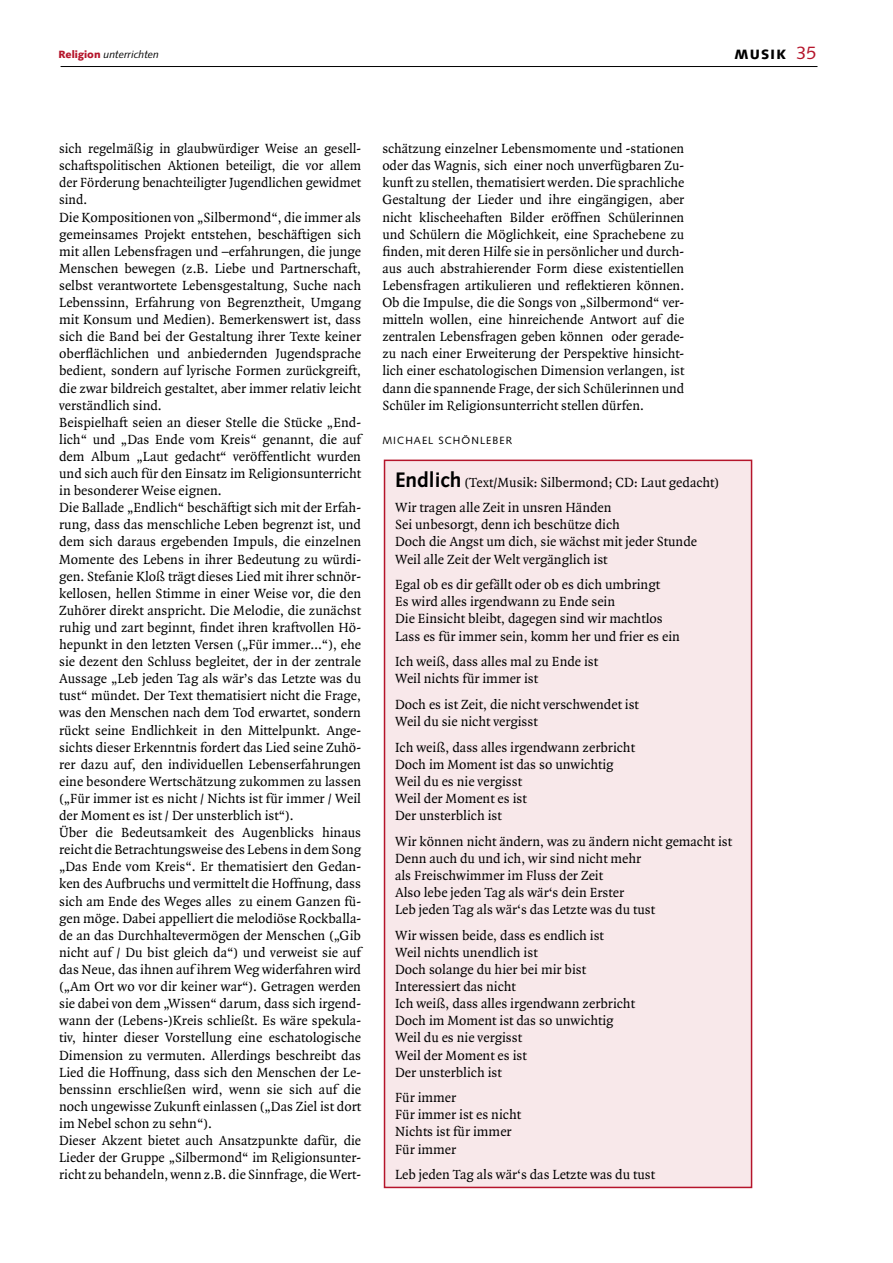
<style>
.page{position:relative;width:893px;height:1263px;background:#fff}
.page>*{position:absolute;margin:0;border:0;box-sizing:border-box;transform-origin:0 0}
.t1{font:18px "Syntax";color:#b5152b}
.t2{font:14.25px/17.1px "Quadraat";color:#000}
.t3{font:900 13.5px "Syntax";letter-spacing:.1em;color:#000}
.t4{font:italic 10.5px "Syntax";color:#000}
.t5{font:10.5px "Syntax";letter-spacing:.1em;color:#000}
.s1{font-weight:900;font-style:normal;color:#b5152b}
.s2{font-family:"Syntax";font-weight:700;font-size:21px}
</style>
<div class="page">
<hr style="left:61px;top:66px;width:756px;height:1px;background:#000">
<div style="left:384px;top:460px;width:368px;height:728px;background:#f8e8ea;border:2px solid #b5152b"></div>
<p class="t4" style="left:58px;top:49px;width:102px"><span class="s1">Religion</span> unterrichten</p>
<p class="t1" style="left:796px;top:42px;width:22px">35</p>
<p class="t3" style="left:734px;top:46px;width:53px">MUSIK</p>
<p class="t2" style="left:59px;top:140px;width:303px">sich regelmäßig in glaubwürdiger Weise an gesell&shy;schaftspolitischen Aktionen beteiligt, die vor allem der Förderung benachteiligter Jugendlichen gewidmet sind.<br>Die Kompositionen von „Silbermond“, die immer als gemeinsames Projekt entstehen, beschäftigen sich mit allen Lebensfragen und –erfahrungen, die junge Menschen bewegen (z.B. Liebe und Partnerschaft, selbst verantwortete Lebensgestaltung, Suche nach Lebenssinn, Erfahrung von Begrenztheit, Umgang mit Konsum und Medien). Bemerkenswert ist, dass sich die Band bei der Gestaltung ihrer Texte keiner oberflächlichen und anbiedernden Jugendsprache bedient, sondern auf lyrische Formen zurückgreift, die zwar bildreich gestaltet, aber immer relativ leicht verständlich sind.<br>Beispielhaft seien an dieser Stelle die Stücke „End&shy;lich“ und „Das Ende vom Kreis“ genannt, die auf dem Album „Laut gedacht“ veröffentlicht wurden und sich auch für den Einsatz im Religionsunterricht in besonderer Weise eignen.<br>Die Ballade „Endlich“ beschäftigt sich mit der Erfah&shy;rung, dass das menschliche Leben begrenzt ist, und dem sich daraus ergebenden Impuls, die einzelnen Momente des Lebens in ihrer Bedeutung zu würdi&shy;gen. Stefanie Kloß trägt dieses Lied mit ihrer schnör&shy;kellosen, hellen Stimme in einer Weise vor, die den Zuhörer direkt anspricht. Die Melodie, die zunächst ruhig und zart beginnt, findet ihren kraftvollen Hö&shy;hepunkt in den letzten Versen („Für immer…“), ehe sie dezent den Schluss begleitet, der in der zentrale Aussage „Leb jeden Tag als wär’s das Letzte was du tust“ mündet. Der Text thematisiert nicht die Frage, was den Menschen nach dem Tod erwartet, sondern rückt seine Endlichkeit in den Mittelpunkt. Ange&shy;sichts dieser Erkenntnis fordert das Lied seine Zuhö&shy;rer dazu auf, den individuellen Lebenserfahrungen eine besondere Wertschätzung zukommen zu lassen („Für immer ist es nicht / Nichts ist für immer / Weil der Moment es ist / Der unsterblich ist“).<br>Über die Bedeutsamkeit des Augenblicks hinaus reicht die Betrachtungsweise des Lebens in dem Song „Das Ende vom Kreis“. Er thematisiert den Gedan&shy;ken des Aufbruchs und vermittelt die Hoffnung, dass sich am Ende des Weges alles zu einem Ganzen fü&shy;gen möge. Dabei appelliert die melodiöse Rockballa&shy;de an das Durchhaltevermögen der Menschen („Gib nicht auf / Du bist gleich da“) und verweist sie auf das Neue, das ihnen auf ihrem Weg widerfahren wird („Am Ort wo vor dir keiner war“). Getragen werden sie dabei von dem „Wissen“ darum, dass sich irgend&shy;wann der (Lebens-)Kreis schließt. Es wäre spekula&shy;tiv, hinter dieser Vorstellung eine eschatologische Dimension zu vermuten. Allerdings beschreibt das Lied die Hoffnung, dass sich den Menschen der Le&shy;benssinn erschließen wird, wenn sie sich auf die noch ungewisse Zukunft einlassen („Das Ziel ist dort im Nebel schon zu sehn“).<br>Dieser Akzent bietet auch Ansatzpunkte dafür, die Lieder der Gruppe „Silbermond“ im Religionsunter&shy;richt zu behandeln, wenn z.B. die Sinnfrage, die Wert-</p>
<p class="t2" style="left:382px;top:140px;width:303px;text-align:justify">schätzung einzelner Lebensmomente und -stationen oder das Wagnis, sich einer noch unverfügbaren Zu&shy;kunft zu stellen, thematisiert werden. Die sprachliche Gestaltung der Lieder und ihre eingängigen, aber nicht klischeehaften Bilder eröffnen Schülerinnen und Schülern die Möglichkeit, eine Sprachebene zu finden, mit deren Hilfe sie in persönlicher und durch&shy;aus auch abstrahierender Form diese existentiellen Lebensfragen artikulieren und reflektieren können.<br>Ob die Impulse, die die Songs von „Silbermond“ ver&shy;mitteln wollen, eine hinreichende Antwort auf die zentralen Lebensfragen geben können oder gerade&shy;zu nach einer Erweiterung der Perspektive hinsicht&shy;lich einer eschatologischen Dimension verlangen, ist dann die spannende Frage, der sich Schülerinnen und Schüler im Religionsunterricht stellen dürfen.</p>
<p class="t5" style="left:382px;top:434px;width:31px">MICHAEL</p>
<p class="t5" style="left:439px;top:434px;width:41px">SCHÖNLEBER</p>
<p class="t2" style="left:395px;top:470px;width:326px;line-height:25.7px"><span class="s2">Endlich</span> (Text/Musik: Silbermond; CD: Laut gedacht)<br>Wir tragen alle Zeit in unsren Händen</p>
<p class="t2" style="left:395px;top:517px;width:303px">Sei unbesorgt, denn ich beschütze dich<br>Doch die Angst um dich, sie wächst mit jeder Stunde<br>Weil alle Zeit der Welt vergänglich ist</p>
<p class="t2" style="left:395px;top:576px;width:286px">Egal ob es dir gefällt oder ob es dich umbringt<br>Es wird alles irgendwann zu Ende sein<br>Die Einsicht bleibt, dagegen sind wir machtlos Lass es für immer sein, komm her und frier es ein</p>
<p class="t2" style="left:395px;top:653px;width:205px">Ich weiß, dass alles mal zu Ende ist<br>Weil nichts für immer ist</p>
<p class="t2" style="left:395px;top:696px;width:245px">Doch es ist Zeit, die nicht verschwendet ist<br>Weil du sie nicht vergisst</p>
<p class="t2" style="left:395px;top:739px;width:241px">Ich weiß, dass alles irgendwann zerbricht<br>Doch im Moment ist das so unwichtig<br>Weil du es nie vergisst<br>Weil der Moment es ist<br>Der unsterblich ist</p>
<p class="t2" style="left:395px;top:833px;width:338px">Wir können nicht ändern, was zu ändern nicht gemacht ist Denn auch du und ich, wir sind nicht mehr<br>als Freischwimmer im Fluss der Zeit<br>Also lebe jeden Tag als wär‘s dein Erster<br>Leb jeden Tag als wär‘s das Letzte was du tust</p>
<p class="t2" style="left:395px;top:927px;width:241px">Wir wissen beide, dass es endlich ist<br>Weil nichts unendlich ist<br>Doch solange du hier bei mir bist<br>Interessiert das nicht<br>Ich weiß, dass alles irgendwann zerbricht<br>Doch im Moment ist das so unwichtig<br>Weil du es nie vergisst<br>Weil der Moment es ist<br>Der unsterblich ist</p>
<p class="t2" style="left:395px;top:1089px;width:127px">Für immer<br>Für immer ist es nicht<br>Nichts ist für immer<br>Für immer</p>
<p class="t2" style="left:395px;top:1166px;width:261px">Leb jeden Tag als wär‘s das Letzte was du tust</p>
</div>
